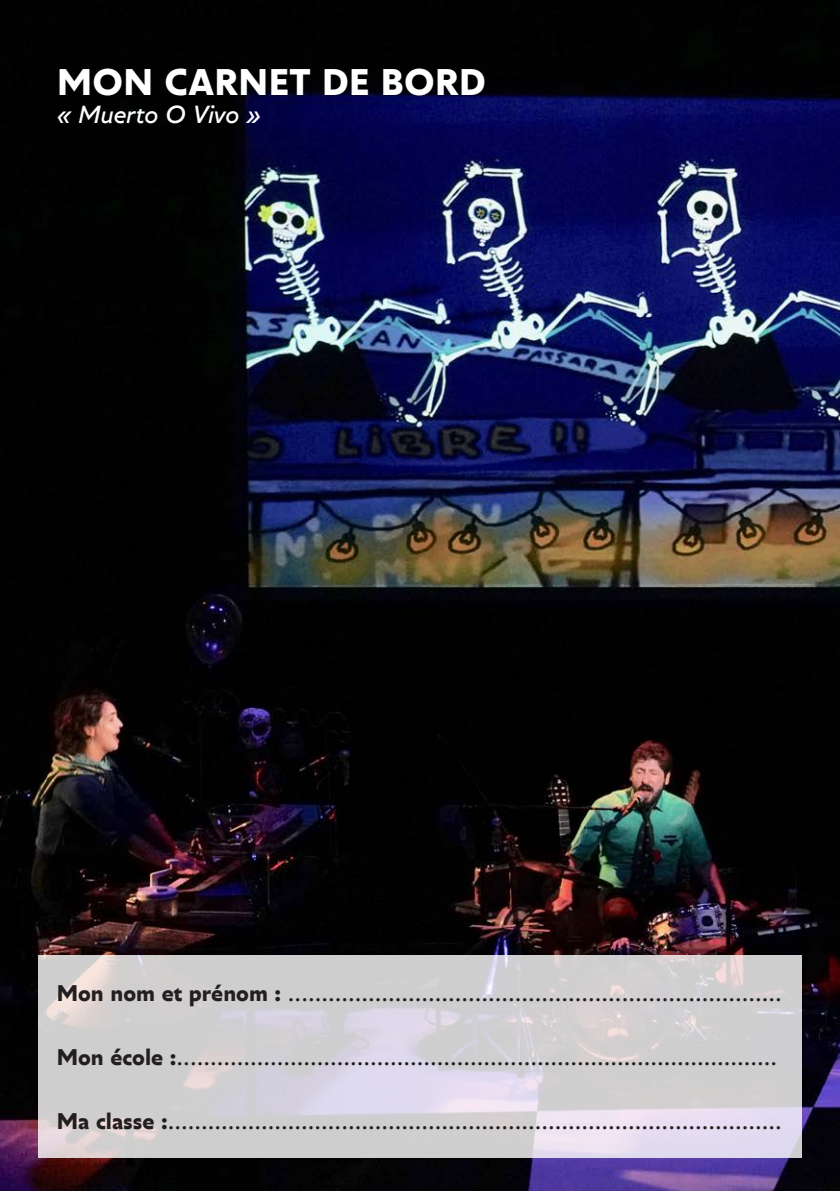
<style>
.page{position:relative;width:840px;height:1191px;background:#fff}
.page>*{position:absolute;margin:0;border:0;box-sizing:border-box;transform-origin:0 0}
.t1{font:700 35.6px "Cosimo";letter-spacing:.01em;color:#fff}
.t2{font:italic 23.8px "Cosimo";color:#fff}
.t3{font:21.8px "Cosimo";color:#231f20}
.s1{font-weight:700}
</style>
<div class="page">
<img style="left:0;top:0;width:839px;height:1191px">
<svg style="left:38px;top:955px;width:763px;height:203px;background:#d4d1d6"></svg>
<p class="t1" style="left:57px;top:55px;width:430px">MON CARNET DE BORD</p>
<p class="t2" style="left:57px;top:97px;width:206px">« Muerto O Vivo »</p>
<p class="t3" style="left:57px;top:976px;width:726px"><span class="s1">Mon nom et prénom :</span> ..........................................................................</p>
<p class="t3" style="left:57px;top:1040px;width:721px"><span class="s1">Mon école :</span>..........................................................................................</p>
<p class="t3" style="left:57px;top:1104px;width:726px"><span class="s1">Ma classe :</span>............................................................................................</p>
</div>
